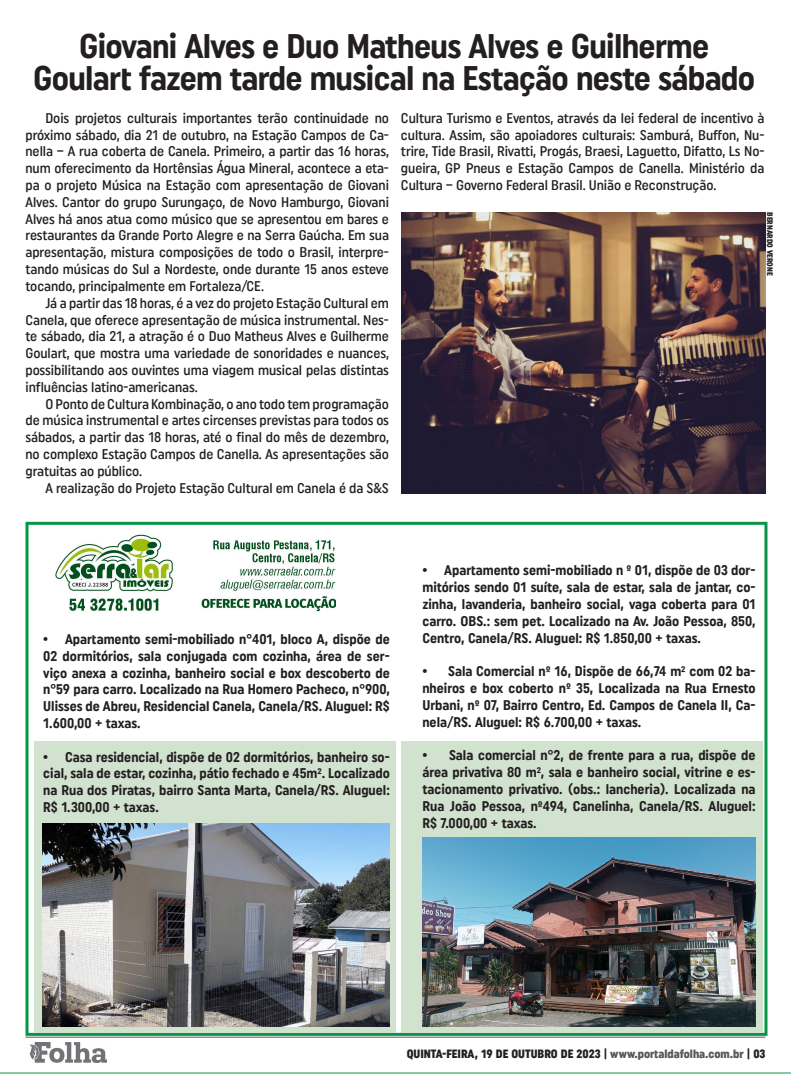
<style>
.page{position:relative;width:791px;height:1078px;background:#fff}
.page>*{position:absolute;margin:0;border:0;box-sizing:border-box;transform-origin:0 0}
.t1{font:34px/32px "Uniform Condensed 4";letter-spacing:-.02em;color:#231f20;text-align:center}
.t2{font:14px/16.8px "Uniform Condensed 2";letter-spacing:-.005em;color:#231f20;text-align:justify}
.t3{font:14px/16.8px "Uniform Condensed 4";color:#231f20;text-align:justify}
.t4{font:12px "Uniform Condensed 3";color:#231f20}
.t5{font:8px "Uniform Condensed 3";color:#231f20}
.s1{color:#57585a}
</style>
<div class="page">
<div style="left:26px;top:521px;width:741px;height:514px;border:3px solid #079647"></div>
<div style="left:34px;top:741px;width:361px;height:291px;background:#d1e2cf"></div>
<img style="left:55px;top:534px;width:281px;height:78px">
<hr style="left:0;top:1072px;width:791px;height:1px;background:#079647">
<hr style="left:26px;top:1036px;width:739px;height:1px;background:#57585a">
<img style="left:29px;top:1042px;width:77px;height:20px">
<div style="left:401px;top:741px;width:362px;height:291px;background:#d1e2cf"></div>
<img style="left:43px;top:823px;width:347px;height:202px">
<img style="left:422px;top:837px;width:333px;height:188px">
<img style="left:401px;top:212px;width:364px;height:281px">
<p class="t1" style="left:33px;top:30px;width:724px">Giovani Alves e Duo Matheus Alves e Guilherme<br>Goulart fazem tarde musical na Estação neste sábado</p>
<p class="t2" style="left:45px;top:109px;width:345px">Dois projetos culturais importantes terão continuidade no</p>
<p class="t2" style="left:26px;top:126px;width:365px">próximo sábado, dia 21 de outubro, na Estação Campos de Ca-</p>
<p class="t2" style="left:26px;top:143px;width:365px">nella – A rua coberta de Canela. Primeiro, a partir das 16 horas,</p>
<p class="t2" style="left:26px;top:160px;width:365px">num oferecimento da Hortênsias Água Mineral, acontece a eta-</p>
<p class="t2" style="left:26px;top:176px;width:365px">pa o projeto Música na Estação com apresentação de Giovani</p>
<p class="t2" style="left:26px;top:193px;width:365px">Alves. Cantor do grupo Surungaço, de Novo Hamburgo, Giovani</p>
<p class="t2" style="left:26px;top:210px;width:365px">Alves há anos atua como músico que se apresentou em bares e</p>
<p class="t2" style="left:26px;top:227px;width:365px">restaurantes da Grande Porto Alegre e na Serra Gaúcha. Em sua</p>
<p class="t2" style="left:26px;top:244px;width:365px">apresentação, mistura composições de todo o Brasil, interpre-</p>
<p class="t2" style="left:26px;top:260px;width:365px">tando músicas do Sul a Nordeste, onde durante 15 anos esteve</p>
<p class="t2" style="left:26px;top:277px;width:240px">tocando, principalmente em Fortaleza/CE.</p>
<p class="t2" style="left:45px;top:294px;width:345px">Já a partir das 18 horas, é a vez do projeto Estação Cultural em</p>
<p class="t2" style="left:26px;top:311px;width:365px">Canela, que oferece apresentação de música instrumental. Nes-</p>
<p class="t2" style="left:26px;top:328px;width:365px">te sábado, dia 21, a atração é o Duo Matheus Alves e Guilherme</p>
<p class="t2" style="left:26px;top:344px;width:365px">Goulart, que mostra uma variedade de sonoridades e nuances,</p>
<p class="t2" style="left:26px;top:361px;width:365px">possibilitando aos ouvintes uma viagem musical pelas distintas</p>
<p class="t2" style="left:26px;top:378px;width:174px">influências latino-americanas.</p>
<p class="t2" style="left:45px;top:395px;width:345px">O Ponto de Cultura Kombinação, o ano todo tem programação</p>
<p class="t2" style="left:26px;top:412px;width:365px">de música instrumental e artes circenses previstas para todos os</p>
<p class="t2" style="left:26px;top:428px;width:365px">sábados, a partir das 18 horas, até o final do mês de dezembro,</p>
<p class="t2" style="left:26px;top:445px;width:365px">no complexo Estação Campos de Canella. As apresentações são</p>
<p class="t2" style="left:26px;top:462px;width:118px">gratuitas ao público.</p>
<p class="t2" style="left:45px;top:479px;width:345px">A realização do Projeto Estação Cultural em Canela é da S&amp;S</p>
<p class="t2" style="left:401px;top:109px;width:365px">Cultura Turismo e Eventos, através da lei federal de incentivo à cultura. Assim, são apoiadores culturais: Samburá, Buffon, Nu&shy;trire, Tide Brasil, Rivatti, Progás, Braesi, Laguetto, Difatto, Ls No&shy;gueira, GP Pneus e Estação Campos de Canella. Ministério da Cultura – Governo Federal Brasil. União e Reconstrução.</p>
<p class="t5" style="left:775px;top:212px;width:65px;rotate:90deg">BERNARDO VERONE</p>
<p class="t3" style="left:43px;top:630px;width:348px">• Apartamento semi-mobiliado n°401, bloco A, dispõe de 02 dormitórios, sala conjugada com cozinha, área de ser&shy;viço anexa a cozinha, banheiro social e box descoberto de n°59 para carro. Localizado na Rua Homero Pacheco, n°900, Ulisses de Abreu, Residencial Canela, Canela/RS. Aluguel: R$ 1.600,00 + taxas.</p>
<p class="t3" style="left:43px;top:747px;width:348px">• Casa residencial, dispõe de 02 dormitórios, banheiro so&shy;cial, sala de estar, cozinha, pátio fechado e 45m². Localizado na Rua dos Piratas, bairro Santa Marta, Canela/RS. Aluguel:<br>R$ 1.300,00 + taxas.</p>
<p class="t3" style="left:422px;top:561px;width:335px">• Apartamento semi-mobiliado n º 01, dispõe de 03 dor&shy;mitórios sendo 01 suíte, sala de estar, sala de jantar, co&shy;zinha, lavanderia, banheiro social, vaga coberta para 01 carro. OBS.: sem pet. Localizado na Av. João Pessoa, 850, Centro, Canela/RS. Aluguel: R$ 1.850,00 + taxas.</p>
<p class="t3" style="left:422px;top:662px;width:335px">• Sala Comercial nº 16, Dispõe de 66,74 m² com 02 ba&shy;nheiros e box coberto nº 35, Localizada na Rua Ernesto Urbani, nº 07, Bairro Centro, Ed. Campos de Canela II, Ca&shy;nela/RS. Aluguel: R$ 6.700,00 + taxas.</p>
<p class="t3" style="left:422px;top:746px;width:335px">• Sala comercial n°2, de frente para a rua, dispõe de área privativa 80 m², sala e banheiro social, vitrine e es&shy;tacionamento privativo. (obs.: lancheria). Localizada na Rua João Pessoa, nº494, Canelinha, Canela/RS. Aluguel:<br>R$ 7.000,00 + taxas.</p>
<p class="t4" style="left:407px;top:1046px;width:360px">QUINTA-FEIRA, 19 DE OUTUBRO DE 2023 | <span class="s1">www.portaldafolha.com.br</span> | 03</p>
</div>
